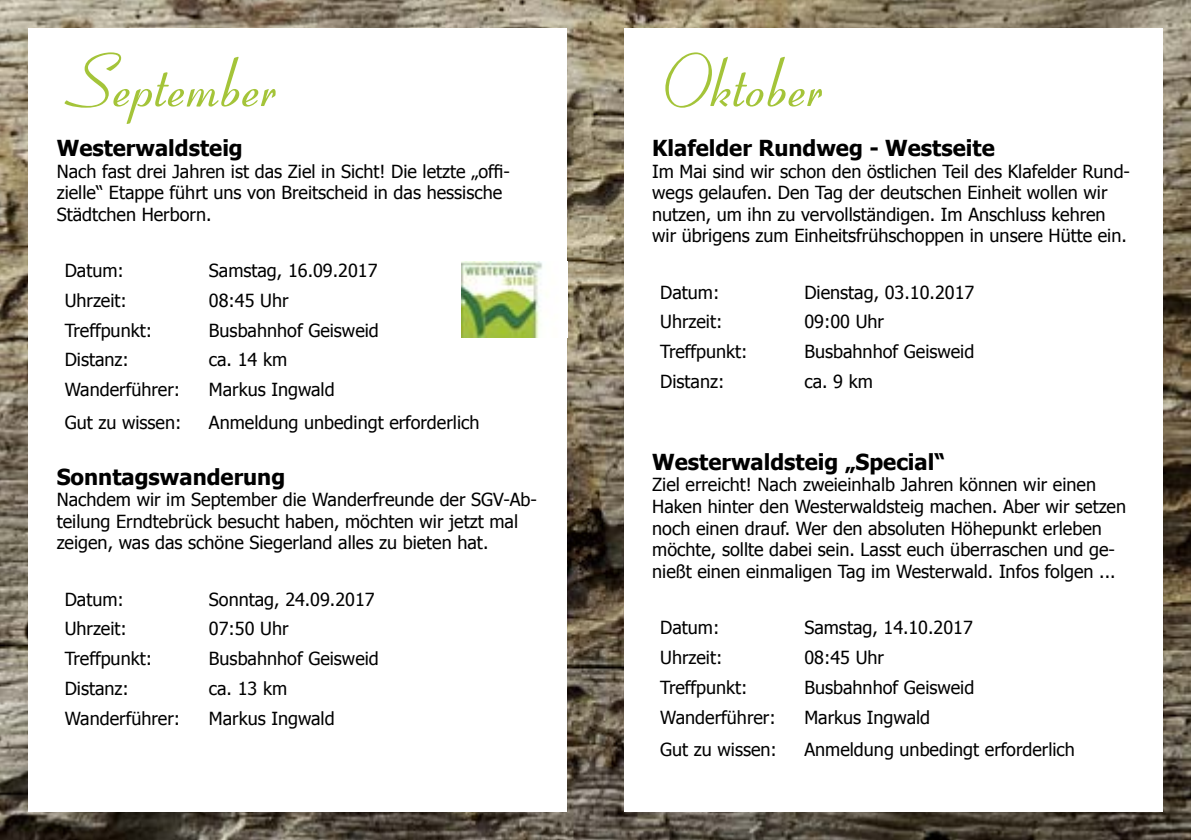
<style>
.page{position:relative;width:1191px;height:840px;background:#fff}
.page>*{position:absolute;margin:0;border:0;box-sizing:border-box;transform-origin:0 0}
.t1{font:72px "Coronet";color:#a4c439}
.t2{font:700 22px "Tahoma";color:#000}
.t3{font:18px/21.6px "Tahoma";color:#000}
</style>
<div class="page">
<img style="left:0;top:0;width:1191px;height:839px">
<div style="left:28px;top:28px;width:539px;height:783px;background:#fff"></div>
<div style="left:624px;top:28px;width:538px;height:783px;background:#fff"></div>
<img style="left:461px;top:261px;width:82px;height:76px">
<h1 class="t1" style="left:57px;top:38px;width:213px">September</h1>
<p class="t2" style="left:57px;top:132px;width:188px">Westerwaldsteig</p>
<p class="t3" style="left:57px;top:161px;width:455px">Nach fast drei Jahren ist das Ziel in Sicht! Die letzte „offi&shy;zielle“ Etappe führt uns von Breitscheid in das hessische<br>Städtchen Herborn.</p>
<p class="t3" style="left:65px;top:260px;width:61px">Datum:</p>
<p class="t3" style="left:209px;top:260px;width:170px">Samstag, 16.09.2017</p>
<p class="t3" style="left:65px;top:290px;width:64px">Uhrzeit:</p>
<p class="t3" style="left:209px;top:290px;width:81px">08:45 Uhr</p>
<p class="t3" style="left:65px;top:320px;width:89px">Treffpunkt:</p>
<p class="t3" style="left:209px;top:320px;width:171px">Busbahnhof Geisweid</p>
<p class="t3" style="left:65px;top:350px;width:66px">Distanz:</p>
<p class="t3" style="left:209px;top:350px;width:80px">ca. 14 km</p>
<p class="t3" style="left:65px;top:379px;width:117px">Wanderführer:</p>
<p class="t3" style="left:209px;top:379px;width:127px">Markus Ingwald</p>
<p class="t3" style="left:65px;top:412px;width:118px">Gut zu wissen:</p>
<p class="t3" style="left:209px;top:412px;width:272px">Anmeldung unbedingt erforderlich</p>
<p class="t2" style="left:57px;top:461px;width:230px">Sonntagswanderung</p>
<p class="t3" style="left:57px;top:489px;width:482px">Nachdem wir im September die Wanderfreunde der SGV-Ab&shy;teilung Erndtebrück besucht haben, möchten wir jetzt mal zeigen, was das schöne Siegerland alles zu bieten hat.</p>
<p class="t3" style="left:65px;top:589px;width:61px">Datum:</p>
<p class="t3" style="left:209px;top:589px;width:167px">Sonntag, 24.09.2017</p>
<p class="t3" style="left:65px;top:618px;width:64px">Uhrzeit:</p>
<p class="t3" style="left:209px;top:618px;width:81px">07:50 Uhr</p>
<p class="t3" style="left:65px;top:648px;width:89px">Treffpunkt:</p>
<p class="t3" style="left:209px;top:648px;width:171px">Busbahnhof Geisweid</p>
<p class="t3" style="left:65px;top:678px;width:66px">Distanz:</p>
<p class="t3" style="left:209px;top:678px;width:80px">ca. 13 km</p>
<p class="t3" style="left:65px;top:708px;width:117px">Wanderführer:</p>
<p class="t3" style="left:209px;top:708px;width:127px">Markus Ingwald</p>
<h1 class="t1" style="left:652px;top:38px;width:163px">Oktober</h1>
<p class="t2" style="left:652px;top:132px;width:344px">Klafelder Rundweg - Westseite</p>
<p class="t3" style="left:652px;top:161px;width:479px">Im Mai sind wir schon den östlichen Teil des Klafelder Rund&shy;wegs gelaufen. Den Tag der deutschen Einheit wollen wir nutzen, um ihn zu vervollständigen. Im Anschluss kehren wir übrigens zum Einheitsfrühschoppen in unsere Hütte ein.</p>
<p class="t3" style="left:660px;top:282px;width:61px">Datum:</p>
<p class="t3" style="left:804px;top:282px;width:171px">Dienstag, 03.10.2017</p>
<p class="t3" style="left:660px;top:312px;width:64px">Uhrzeit:</p>
<p class="t3" style="left:804px;top:312px;width:81px">09:00 Uhr</p>
<p class="t3" style="left:660px;top:341px;width:89px">Treffpunkt:</p>
<p class="t3" style="left:804px;top:341px;width:171px">Busbahnhof Geisweid</p>
<p class="t3" style="left:660px;top:371px;width:66px">Distanz:</p>
<p class="t3" style="left:804px;top:371px;width:70px">ca. 9 km</p>
<p class="t2" style="left:652px;top:446px;width:294px">Westerwaldsteig „Special“</p>
<p class="t3" style="left:652px;top:474px;width:475px">Ziel erreicht! Nach zweieinhalb Jahren können wir einen Haken hinter den Westerwaldsteig machen. Aber wir setzen noch einen drauf. Wer den absoluten Höhepunkt erleben möchte, sollte dabei sein. Lasst euch überraschen und ge&shy;nießt einen einmaligen Tag im Westerwald. Infos folgen ...</p>
<p class="t3" style="left:660px;top:617px;width:61px">Datum:</p>
<p class="t3" style="left:804px;top:617px;width:170px">Samstag, 14.10.2017</p>
<p class="t3" style="left:660px;top:647px;width:64px">Uhrzeit:</p>
<p class="t3" style="left:804px;top:647px;width:81px">08:45 Uhr</p>
<p class="t3" style="left:660px;top:677px;width:89px">Treffpunkt:</p>
<p class="t3" style="left:804px;top:677px;width:171px">Busbahnhof Geisweid</p>
<p class="t3" style="left:660px;top:706px;width:117px">Wanderführer:</p>
<p class="t3" style="left:804px;top:706px;width:127px">Markus Ingwald</p>
<p class="t3" style="left:660px;top:739px;width:118px">Gut zu wissen:</p>
<p class="t3" style="left:804px;top:739px;width:272px">Anmeldung unbedingt erforderlich</p>
</div>
